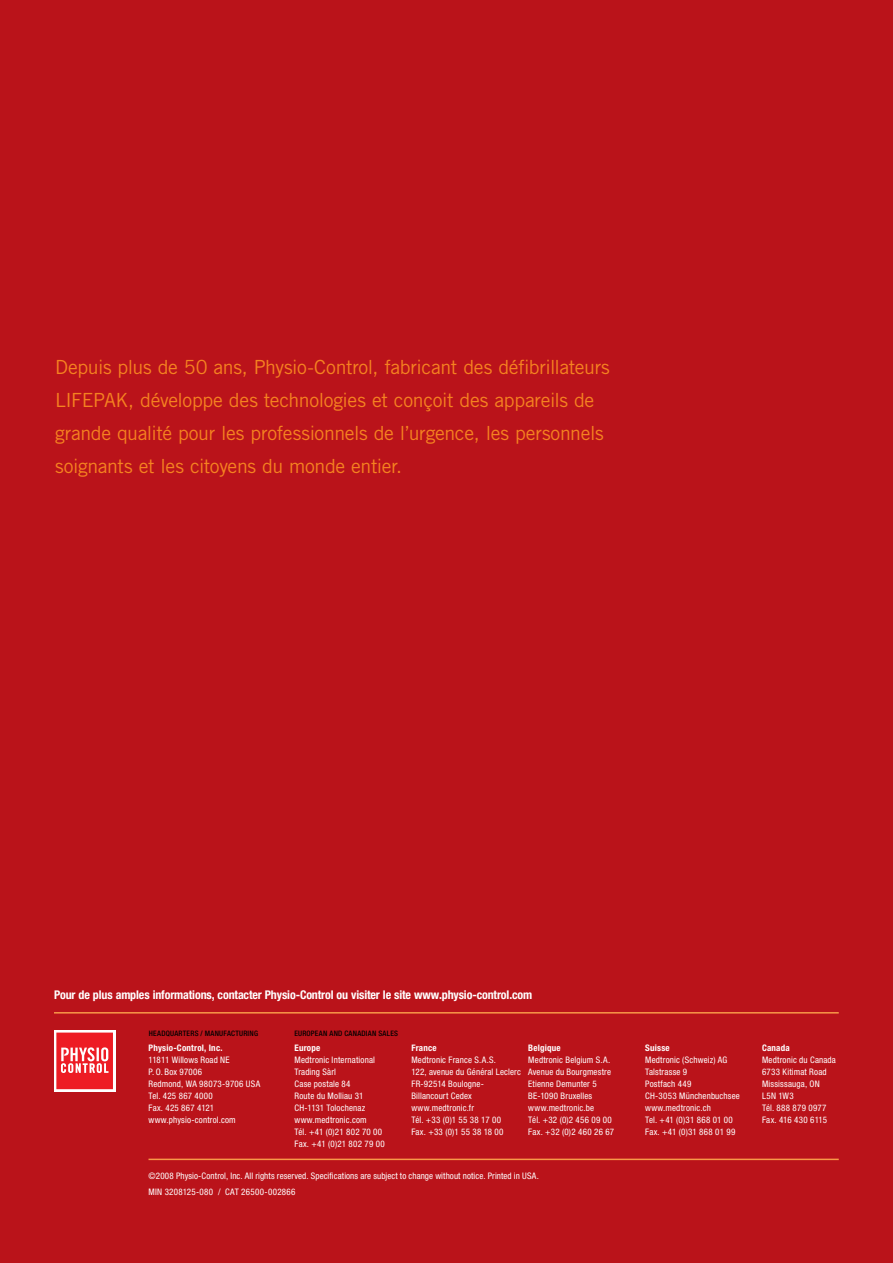
<style>
.page{position:relative;width:893px;height:1263px;background:#ba131a}
.page>*{position:absolute;margin:0;border:0;box-sizing:border-box;transform-origin:0 0}
.t1{font:19.5px/33px "Trade Gothic LT Std";letter-spacing:-.02em;color:#f58220}
.t2{font:700 condensed 12px "Helvetica Neue LT Std";letter-spacing:-.01em;color:#fff}
.t3{font:condensed 9px/12px "Helvetica Neue LT Std";letter-spacing:.02em;color:#fff}
.t4{font:700 condensed 9px "Helvetica Neue LT Std";letter-spacing:.02em;color:#fff}
.t5{font:500 condensed 7.5px "Helvetica Neue LT Std";letter-spacing:.03em;color:#000}
</style>
<div class="page">
<svg style="left:54px;top:1030px;width:61px;height:61px"></svg>
<svg style="left:56px;top:1032px;width:57px;height:57px;background:#f0464d"></svg>
<hr style="left:148px;top:1158px;width:691px;height:2px;background:#f89848">
<hr style="left:54px;top:1012px;width:785px;height:1px;background:#f89848">
<p class="t1" style="left:55px;top:351px;width:556px">Depuis plus de 50 ans, Physio-Control, fabricant des défibrillateurs LIFEPAK, développe des technologies et conçoit des appareils de grande qualité pour les professionnels de l’urgence, les personnels soignants et les citoyens du monde entier.</p>
<h2 class="t2" style="left:54px;top:987px;width:480px">Pour de plus amples informations, contacter Physio-Control ou visiter le site www.physio-control.com</h2>
<p class="t5" style="left:149px;top:1029px;width:111px">HEADQUARTERS / MANUFACTURING</p>
<p class="t5" style="left:294px;top:1029px;width:101px">EUROPEAN AND CANAD IAN SALES</p>
<p class="t4" style="left:294px;top:1042px;width:27px">Europe</p>
<p class="t3" style="left:294px;top:1054px;width:92px">Medtronic International<br>Trading Sàrl<br>Case postale 84<br>Route du Molliau 31<br>CH-1131 Tolochenaz www.medtronic.com<br>Tél. +41 (0)21 802 70 00<br>Fax. +41 (0)21 802 79 00</p>
<p class="t4" style="left:148px;top:1042px;width:76px">Physio-Control, Inc.</p>
<p class="t3" style="left:148px;top:1054px;width:113px">11811 Willows Road NE<br>P. O. Box 97006<br>Redmond, WA 98073-9706 USA<br>Tel. 425 867 4000<br>Fax. 425 867 4121 www.physio-control.com</p>
<p class="t4" style="left:528px;top:1042px;width:34px">Belgique</p>
<p class="t3" style="left:528px;top:1054px;width:87px">Medtronic Belgium S.A.<br>Avenue du Bourgmestre<br>Etienne Demunter 5<br>BE-1090 Bruxelles www.medtronic.be<br>Tél. +32 (0)2 456 09 00<br>Fax. +32 (0)2 460 26 67</p>
<p class="t4" style="left:411px;top:1042px;width:27px">France</p>
<p class="t3" style="left:411px;top:1054px;width:111px">Medtronic France S.A.S.<br>122, avenue du Général Leclerc<br>FR-92514 Boulogne-<br>Billancourt Cedex www.medtronic.fr<br>Tél. +33 (0)1 55 38 17 00<br>Fax. +33 (0)1 55 38 18 00</p>
<p class="t3" style="left:148px;top:1169px;width:392px;line-height:15px">©2008 Physio-Control, Inc. All rights reserved. Specifications are subject to change without notice. Printed in USA.<br>MIN 3208125-080 / CAT 26500-002866</p>
<p class="t4" style="left:645px;top:1042px;width:26px">Suisse</p>
<p class="t3" style="left:645px;top:1054px;width:96px">Medtronic (Schweiz) AG<br>Talstrasse 9<br>Postfach 449<br>CH-3053 Münchenbuchsee www.medtronic.ch<br>Tel. +41 (0)31 868 01 00<br>Fax. +41 (0)31 868 01 99</p>
<p class="t4" style="left:762px;top:1042px;width:29px">Canada</p>
<p class="t3" style="left:762px;top:1054px;width:75px">Medtronic du Canada<br>6733 Kitimat Road<br>Mississauga, ON<br>L5N 1W3<br>Tél. 888 879 0977<br>Fax. 416 430 6115</p>
</div>
